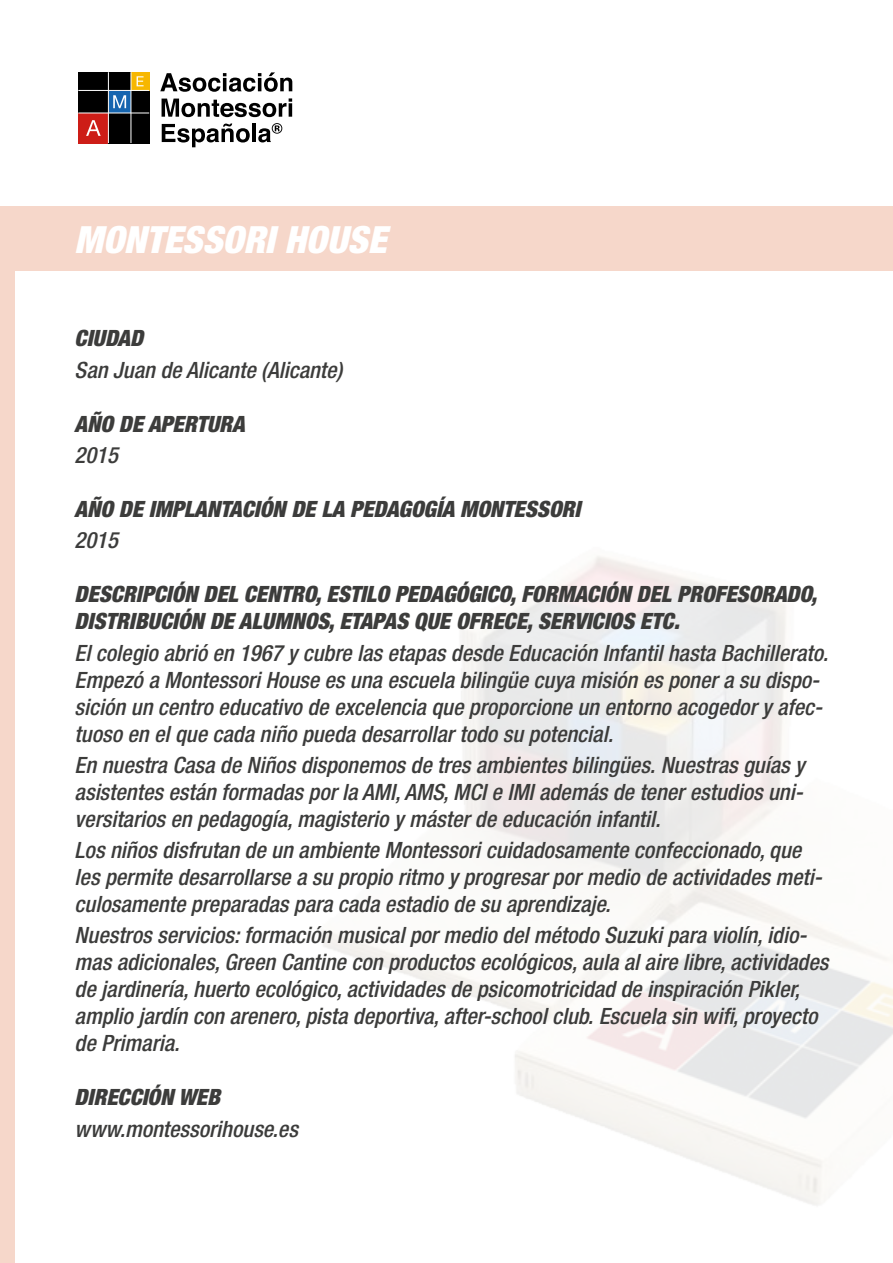
<style>
.page{position:relative;width:893px;height:1263px;background:#fff}
.page>*{position:absolute;margin:0;border:0;box-sizing:border-box;transform-origin:0 0}
.t1{font:italic 900 condensed 37.5px "Helvetica Neue LT Std";color:#fff}
.t2{font:italic 500 condensed 22.5px/27px "Helvetica Neue LT Std";color:#3c3c3b}
.t3{font:italic 900 condensed 22.5px/27px "Helvetica Neue LT Std";color:#3c3c3b}
</style>
<div class="page">
<div style="left:0;top:206px;width:893px;height:65px;background:#f6d7ca"></div>
<div style="left:0;top:226px;width:15px;height:1037px;background:#f6d7ca"></div>
<div style="left:78px;top:113px;width:30px;height:30px;background:#cd1d17"></div>
<div style="left:108px;top:90px;width:23px;height:23px;background:#1665af"></div>
<div style="left:108px;top:72px;width:23px;height:18px;background:#000"></div>
<div style="left:131px;top:90px;width:18px;height:23px;background:#000"></div>
<div style="left:78px;top:90px;width:30px;height:23px;background:#000"></div>
<div style="left:78px;top:72px;width:30px;height:18px;background:#000"></div>
<div style="left:131px;top:113px;width:18px;height:30px;background:#000"></div>
<div style="left:108px;top:113px;width:23px;height:30px;background:#000"></div>
<div style="left:131px;top:72px;width:18px;height:18px;background:#f7b700"></div>
<hr style="left:108px;top:72px;width:1px;height:71px;background:#fff">
<hr style="left:131px;top:72px;width:1px;height:71px;background:#fff">
<hr style="left:78px;top:90px;width:71px;height:1px;background:#fff">
<hr style="left:78px;top:113px;width:71px;height:1px;background:#fff">
<svg style="left:86px;top:120px;width:15px;height:16px"></svg>
<svg style="left:113px;top:95px;width:13px;height:13px"></svg>
<svg style="left:137px;top:76px;width:7px;height:10px"></svg>
<svg style="left:160px;top:72px;width:132px;height:20px"></svg>
<svg style="left:162px;top:98px;width:130px;height:19px"></svg>
<svg style="left:162px;top:123px;width:88px;height:24px"></svg>
<hr style="left:252px;top:124px;width:4px;height:18px;background:#000">
<svg style="left:258px;top:123px;width:24px;height:19px"></svg>
<p class="t1" style="left:75px;top:216px;width:313px">MONTESSORI HOUSE</p>
<p class="t3" style="left:75px;top:325px;width:70px">CIUDAD</p>
<p class="t2" style="left:75px;top:357px;width:269px">San Juan de Alicante (Alicante)</p>
<p class="t3" style="left:75px;top:410px;width:172px">AÑO DE APERTURA</p>
<p class="t2" style="left:75px;top:442px;width:45px">2015</p>
<p class="t3" style="left:75px;top:496px;width:507px">AÑO DE IMPLANTACIÓN DE LA PEDAGOGÍA MONTESSORI</p>
<p class="t2" style="left:75px;top:527px;width:45px">2015</p>
<p class="t3" style="left:75px;top:581px;width:744px">DESCRIPCIÓN DEL CENTRO, ESTILO PEDAGÓGICO, FORMACIÓN DEL PROFESORADO,<br>DISTRIBUCIÓN DE ALUMNOS, ETAPAS QUE OFRECE, SERVICIOS ETC.</p>
<p class="t2" style="left:75px;top:639px;width:755px">El colegio abrió en 1967 y cubre las etapas desde Educación Infantil hasta Bachillerato.<br>Empezó a Montessori House es una escuela bilingüe cuya misión es poner a su dispo&shy;sición un centro educativo de excelencia que proporcione un entorno acogedor y afec&shy;tuoso en el que cada niño pueda desarrollar todo su potencial.</p>
<p class="t2" style="left:75px;top:752px;width:732px;text-align:justify">En nuestra Casa de Niños disponemos de tres ambientes bilingües. Nuestras guías y asistentes están formadas por la AMI, AMS, MCI e IMI además de tener estudios uni&shy;versitarios en pedagogía, magisterio y máster de educación infantil.</p>
<p class="t2" style="left:75px;top:837px;width:749px">Los niños disfrutan de un ambiente Montessori cuidadosamente confeccionado, que les permite desarrollarse a su propio ritmo y progresar por medio de actividades meti&shy;culosamente preparadas para cada estadio de su aprendizaje.</p>
<p class="t2" style="left:75px;top:922px;width:755px">Nuestros servicios: formación musical por medio del método Suzuki para violín, idio&shy;mas adicionales, Green Cantine con productos ecológicos, aula al aire libre, actividades de jardinería, huerto ecológico, actividades de psicomotricidad de inspiración Pikler, amplio jardín con arenero, pista deportiva, after-school club. Escuela sin wifi, proyecto de Primaria.</p>
<p class="t3" style="left:75px;top:1084px;width:147px">DIRECCIÓN WEB</p>
<p class="t2" style="left:75px;top:1115px;width:225px">www.montessorihouse.es</p>
</div>
